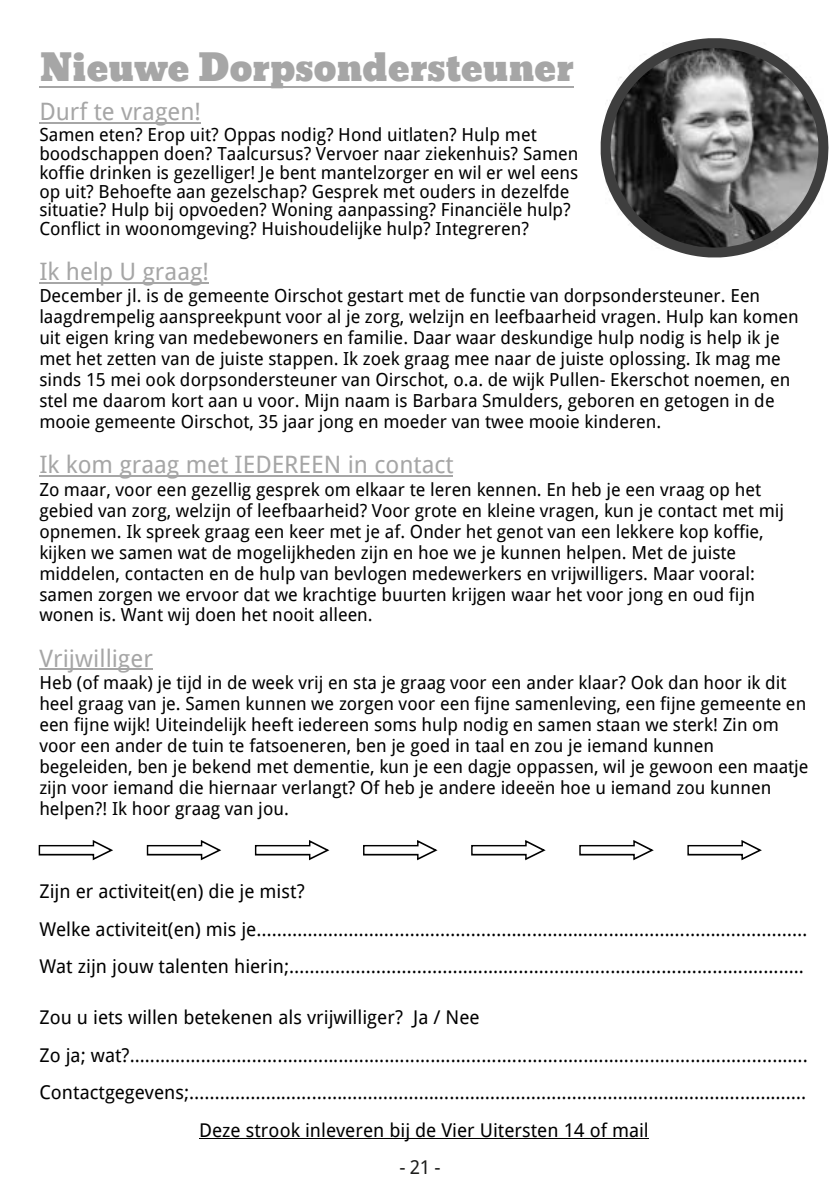
<style>
.page{position:relative;width:840px;height:1191px;background:#fff}
.page>*{position:absolute;margin:0;border:0;box-sizing:border-box;transform-origin:0 0}
.t1{font:36px "Bevan";color:#a6a6a6}
.t2{font:24px "Droid Sans";color:#a6a6a6}
.t3{font:19px/37.4px "Droid Sans";color:#000}
.t4{font:19px "Droid Sans";color:#1d1d1b}
.t5{font:18px/21px "Droid Sans";color:#000}
</style>
<div class="page">
<hr style="left:39px;top:86px;width:534px;height:2px;background:#a6a6a6">
<hr style="left:39px;top:122px;width:161px;height:1px;background:#a6a6a6">
<hr style="left:39px;top:282px;width:170px;height:1px;background:#a6a6a6">
<hr style="left:39px;top:475px;width:414px;height:1px;background:#a6a6a6">
<hr style="left:39px;top:668px;width:114px;height:1px;background:#a6a6a6">
<hr style="left:199px;top:1138px;width:449px;height:1px;background:#000">
<svg style="left:600px;top:38px;width:228px;height:219px"></svg>
<svg style="left:39px;top:840px;width:74px;height:20px"></svg>
<svg style="left:363px;top:840px;width:74px;height:20px"></svg>
<svg style="left:255px;top:840px;width:74px;height:20px"></svg>
<svg style="left:687px;top:840px;width:74px;height:20px"></svg>
<svg style="left:579px;top:840px;width:74px;height:20px"></svg>
<svg style="left:471px;top:840px;width:74px;height:20px"></svg>
<svg style="left:147px;top:840px;width:74px;height:20px"></svg>
<h1 class="t1" style="left:39px;top:39px;width:535px">Nieuwe Dorpsondersteuner</h1>
<h2 class="t2" style="left:39px;top:95px;width:163px">Durf te vragen!</h2>
<p class="t5" style="left:39px;top:125px;width:540px;line-height:18.8px">Samen eten? Erop uit? Oppas nodig? Hond uitlaten? Hulp met boodschappen doen? Taalcursus? Vervoer naar ziekenhuis? Samen koffie drinken is gezelliger! Je bent mantelzorger en wil er wel eens op uit? Behoefte aan gezelschap? Gesprek met ouders in dezelfde situatie? Hulp bij opvoeden? Woning aanpassing? Financiële hulp?<br>Conflict in woonomgeving? Huishoudelijke hulp? Integreren?</p>
<h2 class="t2" style="left:39px;top:255px;width:171px">Ik help U graag!</h2>
<p class="t5" style="left:39px;top:285px;width:760px">December jl. is de gemeente Oirschot gestart met de functie van dorpsondersteuner. Een laagdrempelig aanspreekpunt voor al je zorg, welzijn en leefbaarheid vragen. Hulp kan komen uit eigen kring van medebewoners en familie. Daar waar deskundige hulp nodig is help ik je met het zetten van de juiste stappen. Ik zoek graag mee naar de juiste oplossing. Ik mag me sinds 15 mei ook dorpsondersteuner van Oirschot, o.a. de wijk Pullen- Ekerschot noemen, en stel me daarom kort aan u voor. Mijn naam is Barbara Smulders, geboren en getogen in de mooie gemeente Oirschot, 35 jaar jong en moeder van twee mooie kinderen.</p>
<h2 class="t2" style="left:39px;top:448px;width:415px">Ik kom graag met IEDEREEN in contact</h2>
<p class="t5" style="left:39px;top:478px;width:745px">Zo maar, voor een gezellig gesprek om elkaar te leren kennen. En heb je een vraag op het gebied van zorg, welzijn of leefbaarheid? Voor grote en kleine vragen, kun je contact met mij opnemen. Ik spreek graag een keer met je af. Onder het genot van een lekkere kop koffie, kijken we samen wat de mogelijkheden zijn en hoe we je kunnen helpen. Met de juiste middelen, contacten en de hulp van bevlogen medewerkers en vrijwilligers. Maar vooral: samen zorgen we ervoor dat we krachtige buurten krijgen waar het voor jong en oud fijn wonen is. Want wij doen het nooit alleen.</p>
<h2 class="t2" style="left:39px;top:641px;width:115px">Vrijwilliger</h2>
<p class="t5" style="left:39px;top:671px;width:770px">Heb (of maak) je tijd in de week vrij en sta je graag voor een ander klaar? Ook dan hoor ik dit heel graag van je. Samen kunnen we zorgen voor een fijne samenleving, een fijne gemeente en een fijne wijk! Uiteindelijk heeft iedereen soms hulp nodig en samen staan we sterk! Zin om voor een ander de tuin te fatsoeneren, ben je goed in taal en zou je iemand kunnen begeleiden, ben je bekend met dementie, kun je een dagje oppassen, wil je gewoon een maatje zijn voor iemand die hiernaar verlangt? Of heb je andere ideeën hoe u iemand zou kunnen helpen?! Ik hoor graag van jou.</p>
<p class="t3" style="left:39px;top:872px;width:769px">Zijn er activiteit(en) die je mist?<br>Welke activiteit(en) mis je………………………………………………………………………………………………<br>Wat zijn jouw talenten hierin;……………………………....................................................................</p>
<p class="t3" style="left:39px;top:998px;width:441px">Zou u iets willen betekenen als vrijwilliger? Ja / Nee</p>
<p class="t3" style="left:39px;top:1035px;width:769px">Zo ja; wat?.....................................................................................................................................</p>
<p class="t3" style="left:39px;top:1073px;width:768px">Contactgegevens;………………………………………………………………………………………………………….</p>
<p class="t3" style="left:199px;top:1110px;width:451px">Deze strook inleveren bij de Vier Uitersten 14 of mail</p>
<p class="t4" style="left:399px;top:1154px;width:43px">- 21 -</p>
</div>
